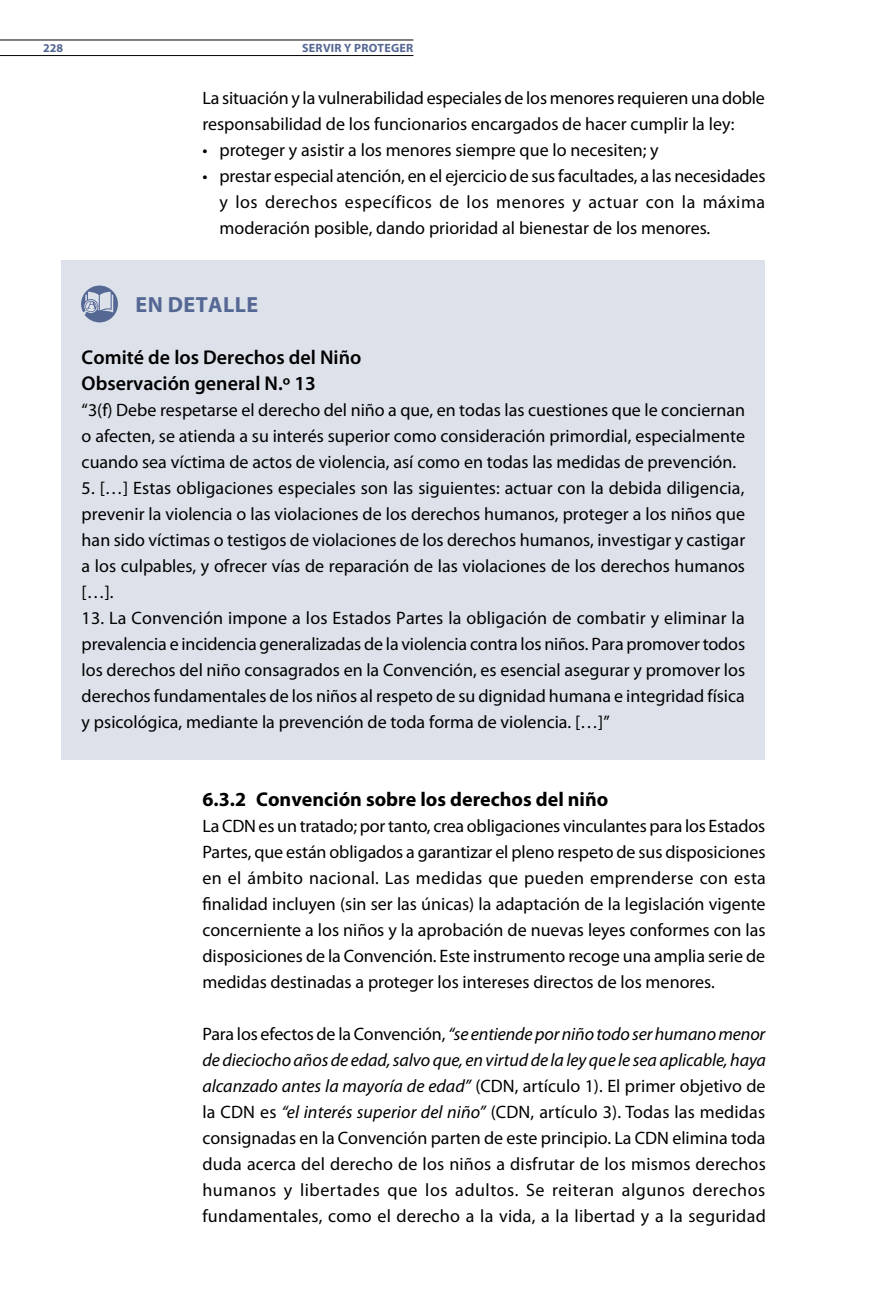
<style>
.page{position:relative;width:879px;height:1304px;background:#fff}
.page>*{position:absolute;margin:0;border:0;box-sizing:border-box;transform-origin:0 0}
.t1{font:700 22px "Myriad Pro";letter-spacing:.02em;color:#556894}
.t2{font:600 20px/26px "Myriad Pro";color:#000}
.t3{font:700 20px "Myriad Pro";color:#000}
.t4{font:18px/26px "Myriad Pro";color:#000;text-align:justify}
.t5{font:700 12px "Myriad Pro";letter-spacing:.02em;color:#556894}
.s1{font-style:italic}
</style>
<div class="page">
<hr style="left:0;top:40px;width:413px;height:1px;background:#000">
<hr style="left:0;top:55px;width:413px;height:1px;background:#000">
<div style="left:62px;top:260px;width:703px;height:500px;background:#dde1ea"></div>
<svg style="left:81px;top:286px;width:37px;height:36px"></svg>
<p class="t5" style="left:43px;top:40px;width:21px">228</p>
<p class="t5" style="left:302px;top:40px;width:112px">Servir y proteger</p>
<p class="t4" style="left:202px;top:85px;width:564px">La situación y la vulnerabilidad especiales de los menores requieren una doble responsabilidad de los funcionarios encargados de hacer cumplir la ley:</p>
<p class="t4" style="left:202px;top:137px;width:458px">• proteger y asistir a los menores siempre que lo necesiten; y</p>
<p class="t4" style="left:219px;top:163px;width:547px;text-indent:-17px">• prestar especial atención, en el ejercicio de sus facultades, a las necesidades y los derechos específicos de los menores y actuar con la máxima moderación posible, dando prioridad al bienestar de los menores.</p>
<p class="t1" style="left:135px;top:290px;width:122px">EN DETALLE</p>
<p class="t2" style="left:82px;top:344px;width:281px">Comité de los Derechos del Niño<br>Observación general N.º 13</p>
<p class="t4" style="left:82px;top:397px;width:665px">“3(f) Debe respetarse el derecho del niño a que, en todas las cuestiones que le conciernan o afecten, se atienda a su interés superior como consideración primordial, especialmente cuando sea víctima de actos de violencia, así como en todas las medidas de prevención.</p>
<p class="t4" style="left:82px;top:475px;width:665px">5. […] Estas obligaciones especiales son las siguientes: actuar con la debida diligencia, prevenir la violencia o las violaciones de los derechos humanos, proteger a los niños que han sido víctimas o testigos de violaciones de los derechos humanos, investigar y castigar a los culpables, y ofrecer vías de reparación de las violaciones de los derechos humanos […].</p>
<p class="t4" style="left:82px;top:605px;width:665px">13. La Convención impone a los Estados Partes la obligación de combatir y eliminar la prevalencia e incidencia generalizadas de la violencia contra los niños. Para promover todos los derechos del niño consagrados en la Convención, es esencial asegurar y promover los derechos fundamentales de los niños al respeto de su dignidad humana e integridad física y psicológica, mediante la prevención de toda forma de violencia. […]”</p>
<p class="t3" style="left:202px;top:786px;width:407px">6.3.2 Convención sobre los derechos del niño</p>
<p class="t4" style="left:202px;top:813px;width:565px">La CDN es un tratado; por tanto, crea obligaciones vinculantes para los Estados Partes, que están obligados a garantizar el pleno respeto de sus disposiciones en el ámbito nacional. Las medidas que pueden emprenderse con esta finalidad incluyen (sin ser las únicas) la adaptación de la legislación vigente concerniente a los niños y la aprobación de nuevas leyes conformes con las disposiciones de la Convención. Este instrumento recoge una amplia serie de medidas destinadas a proteger los intereses directos de los menores.</p>
<p class="t4" style="left:202px;top:1021px;width:565px">Para los efectos de la Convención, <span class="s1">“se entiende por niño todo ser humano menor de dieciocho años de edad, salvo que, en virtud de la ley que le sea aplicable, haya alcanzado antes la mayoría de edad”</span> (CDN, artículo 1). El primer objetivo de la CDN es <span class="s1">“el interés superior del niño”</span> (CDN, artículo 3). Todas las medidas consignadas en la Convención parten de este principio. La CDN elimina toda duda acerca del derecho de los niños a disfrutar de los mismos derechos humanos y libertades que los adultos. Se reiteran algunos derechos fundamentales, como el derecho a la vida, a la libertad y a la seguridad</p>
</div>
